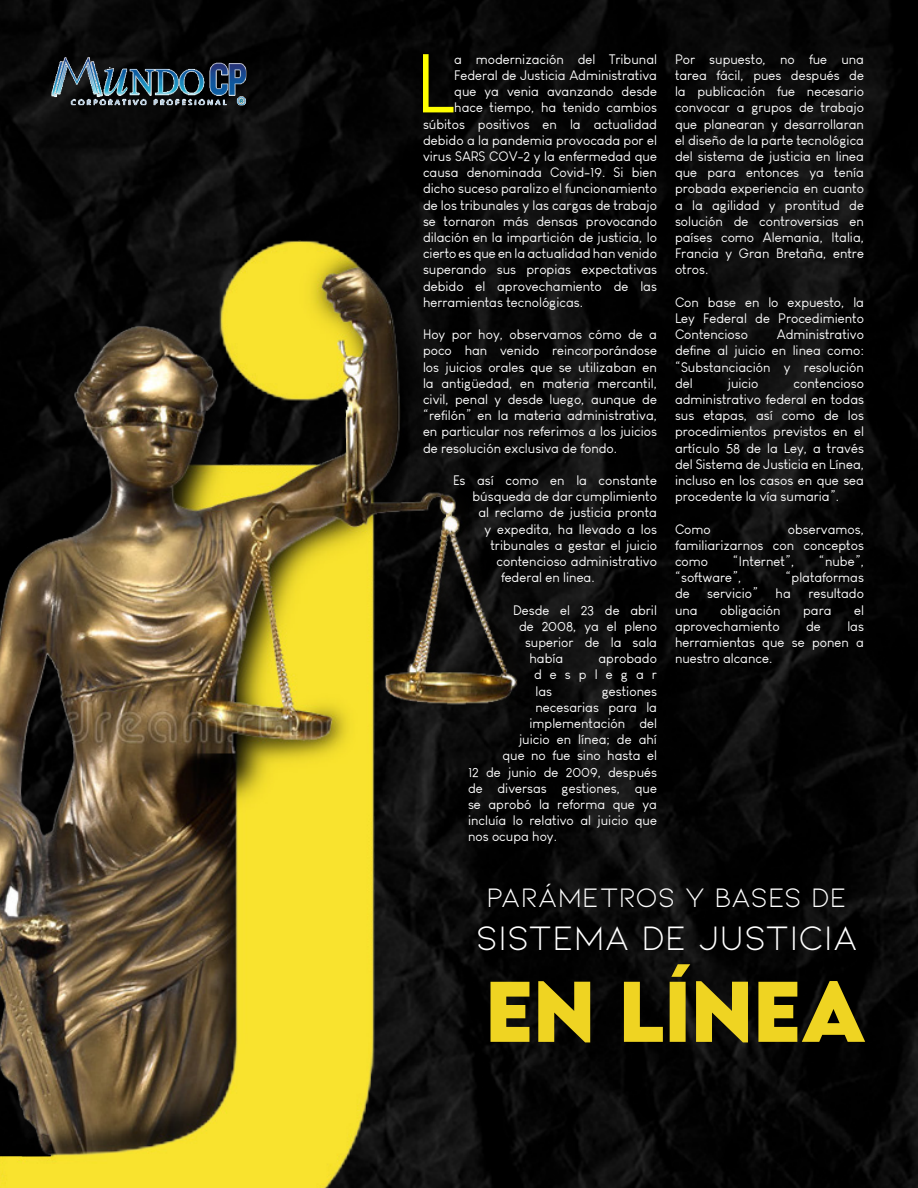
<style>
.page{position:relative;width:918px;height:1188px;background:#fff}
.page>*{position:absolute;margin:0;border:0;box-sizing:border-box;transform-origin:0 0}
.t1{font:81.45px "Louis George Cafe";color:#ff0}
.t2{font:700 76.35px "LEMONMILK";color:#efd422}
.t3{font:36.15px "Kiona";color:#fff}
.t4{font:28.35px "Kiona";color:#fff}
.t5{font:13.5px/16.2px "Louis George Cafe";color:#fff;text-align:justify}
</style>
<div class="page">
<img style="left:0;top:0;width:918px;height:1188px">
<img style="left:0;top:54px;width:776px;height:1134px">
<img style="left:44px;top:43px;width:211px;height:68px">
<p class="t1" style="left:416px;top:35px;width:40px">L</p>
<p class="t5" style="left:454px;top:51px;width:204px">a modernización del Tribunal</p>
<p class="t5" style="left:454px;top:67px;width:204px">Federal de Justicia Administrativa</p>
<p class="t5" style="left:454px;top:83px;width:204px">que ya venia avanzando desde</p>
<p class="t5" style="left:454px;top:100px;width:204px">hace tiempo, ha tenido cambios</p>
<p class="t5" style="left:423px;top:116px;width:236px">súbitos positivos en la actualidad</p>
<p class="t5" style="left:423px;top:132px;width:235px">debido a la pandemia provocada por el</p>
<p class="t5" style="left:423px;top:148px;width:236px">virus SARS COV-2 y la enfermedad que</p>
<p class="t5" style="left:423px;top:164px;width:236px">causa denominada Covid-19. Si bien</p>
<p class="t5" style="left:423px;top:181px;width:236px">dicho suceso paralizo el funcionamiento</p>
<p class="t5" style="left:423px;top:197px;width:236px">de los tribunales y las cargas de trabajo</p>
<p class="t5" style="left:423px;top:213px;width:236px">se tornaron más densas provocando</p>
<p class="t5" style="left:423px;top:229px;width:235px">dilación en la impartición de justicia, lo</p>
<p class="t5" style="left:423px;top:245px;width:236px">cierto es que en la actualidad han venido</p>
<p class="t5" style="left:423px;top:262px;width:236px">superando sus propias expectativas</p>
<p class="t5" style="left:423px;top:278px;width:236px">debido el aprovechamiento de las</p>
<p class="t5" style="left:423px;top:294px;width:162px">herramientas tecnológicas.</p>
<p class="t5" style="left:423px;top:326px;width:236px">Hoy por hoy, observamos cómo de a poco han venido reincorporándose los juicios orales que se utilizaban en la antigüedad, en materia mercantil, civil, penal y desde luego, aunque de “refilón” en la materia administrativa, en particular nos referimos a los juicios de resolución exclusiva de fondo.</p>
<p class="t5" style="left:453px;top:472px;width:206px">Es así como en la constante</p>
<p class="t5" style="left:472px;top:488px;width:186px">búsqueda de dar cumplimiento</p>
<p class="t5" style="left:478px;top:505px;width:180px">al reclamo de justicia pronta</p>
<p class="t5" style="left:484px;top:521px;width:174px">y expedita, ha llevado a los</p>
<p class="t5" style="left:490px;top:537px;width:168px">tribunales a gestar el juicio</p>
<p class="t5" style="left:496px;top:553px;width:162px">contencioso administrativo</p>
<p class="t5" style="left:501px;top:569px;width:95px">federal en linea.</p>
<p class="t5" style="left:513px;top:602px;width:146px">Desde el 23 de abril</p>
<p class="t5" style="left:519px;top:618px;width:140px">de 2008, ya el pleno</p>
<p class="t5" style="left:525px;top:634px;width:134px">superior de la sala</p>
<p class="t5" style="left:530px;top:650px;width:35px">había</p>
<p class="t5" style="left:534px;top:650px;width:125px;text-indent:65px">aprobado desplegar las</p>
<p class="t5" style="left:602px;top:683px;width:57px">gestiones</p>
<p class="t5" style="left:536px;top:699px;width:123px">necesarias para la</p>
<p class="t5" style="left:530px;top:715px;width:129px">implementación del</p>
<p class="t5" style="left:519px;top:731px;width:140px">juicio en línea; de ahí</p>
<p class="t5" style="left:502px;top:748px;width:156px">que no fue sino hasta el</p>
<p class="t5" style="left:468px;top:764px;width:191px">12 de junio de 2009, después</p>
<p class="t5" style="left:468px;top:780px;width:191px">de diversas gestiones, que</p>
<p class="t5" style="left:468px;top:796px;width:191px">se aprobó la reforma que ya</p>
<p class="t5" style="left:468px;top:812px;width:191px">incluía lo relativo al juicio que</p>
<p class="t5" style="left:468px;top:829px;width:90px">nos ocupa hoy.</p>
<p class="t5" style="left:675px;top:51px;width:191px">Por supuesto, no fue una tarea fácil, pues después de la publicación fue necesario convocar a grupos de trabajo que planearan y desarrollaran el diseño de la parte tecnológica del sistema de justicia en linea que para entonces ya tenía probada experiencia en cuanto a la agilidad y prontitud de solución de controversias en países como Alemania, Italia, Francia y Gran Bretaña, entre otros.</p>
<p class="t5" style="left:675px;top:294px;width:191px">Con base en lo expuesto, la Ley Federal de Procedimiento Contencioso</p>
<p class="t5" style="left:675px;top:326px;width:191px;text-indent:102px">Administrativo define al juicio en linea como: “Substanciación y resolución del</p>
<p class="t5" style="left:675px;top:375px;width:191px;text-indent:119px">contencioso administrativo federal en todas sus etapas, así como de los procedimientos previstos en el artículo 58 de la Ley, a través del Sistema de Justicia en Línea, incluso en los casos en que sea procedente la vía sumaria”.</p>
<p class="t5" style="left:675px;top:521px;width:37px">Como</p>
<p class="t5" style="left:728px;top:375px;width:32px">juicio</p>
<p class="t5" style="left:675px;top:521px;width:191px;text-indent:113px">observamos, familiarizarnos con conceptos como</p>
<p class="t5" style="left:733px;top:553px;width:63px">“Internet”,</p>
<p class="t5" style="left:819px;top:553px;width:47px">“nube”,</p>
<p class="t5" style="left:675px;top:569px;width:68px">“software”,</p>
<p class="t5" style="left:785px;top:569px;width:80px">“plataformas</p>
<p class="t5" style="left:675px;top:586px;width:16px">de</p>
<p class="t5" style="left:707px;top:586px;width:52px">servicio”</p>
<p class="t5" style="left:776px;top:586px;width:17px">ha</p>
<p class="t5" style="left:808px;top:586px;width:57px">resultado</p>
<p class="t5" style="left:675px;top:602px;width:24px">una</p>
<p class="t5" style="left:720px;top:602px;width:62px">obligación</p>
<p class="t5" style="left:803px;top:602px;width:30px">para</p>
<p class="t5" style="left:854px;top:602px;width:11px">el</p>
<p class="t5" style="left:675px;top:618px;width:106px">aprovechamiento</p>
<p class="t5" style="left:806px;top:618px;width:16px">de</p>
<p class="t5" style="left:675px;top:618px;width:191px;text-indent:172px">las herramientas que se ponen a nuestro alcance.</p>
<p class="t4" style="left:487px;top:882px;width:362px">PARÁMETROS Y BASES DE</p>
<p class="t3" style="left:476px;top:918px;width:384px">SISTEMA DE JUSTICIA</p>
<p class="t2" style="left:485px;top:960px;width:382px">EN LÍNEA</p>
</div>
